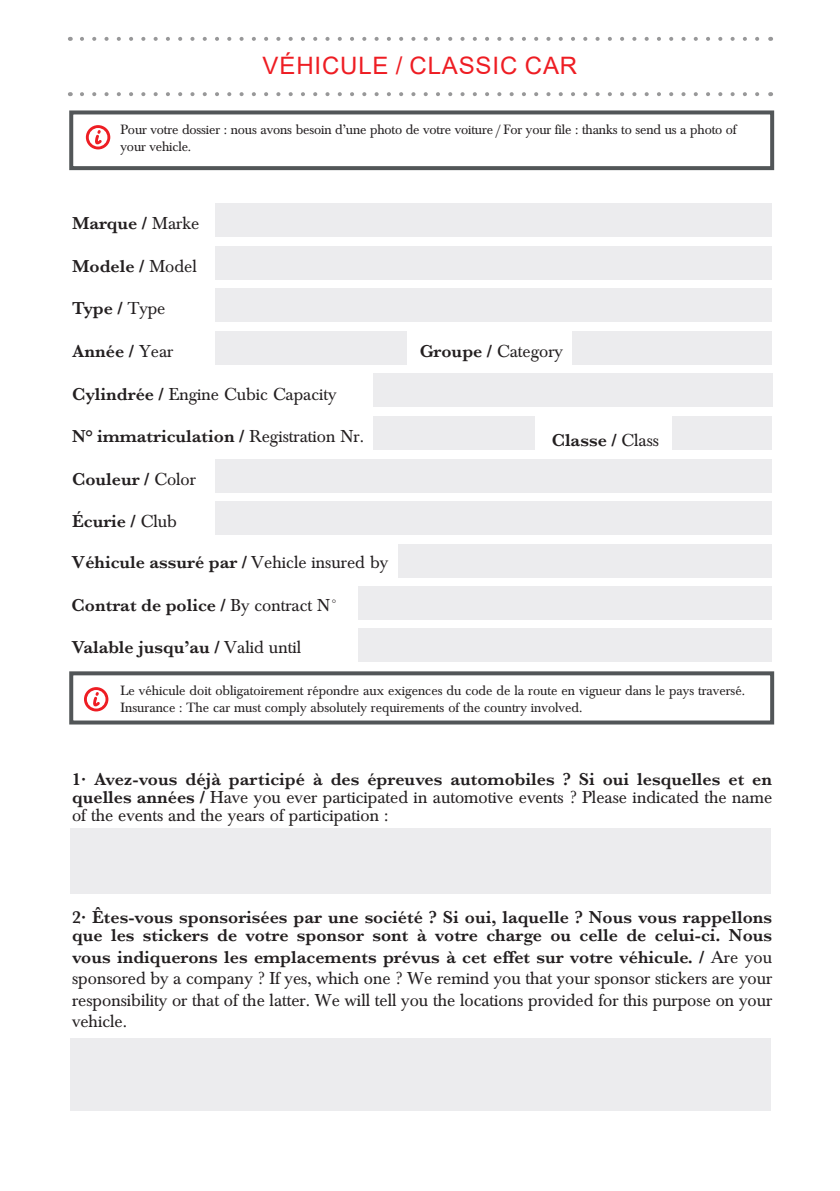
<style>
.page{position:relative;width:840px;height:1191px;background:#fff}
.page>*{position:absolute;margin:0;border:0;box-sizing:border-box;transform-origin:0 0}
.t1{font:24px "Arial";letter-spacing:.035em;color:#ee1d23}
.t2{font:18px/21.6px "Baskerville";color:#231f20;text-align:justify}
.t3{font:600 18px/18px "Baskerville";color:#231f20}
.t4{font:14px/16.8px "Baskerville";color:#231f20}
.s1{font-weight:400}
.s2{font-weight:600}
</style>
<div class="page">
<div style="left:69px;top:110px;width:704px;height:60px;border:4px solid #525658"></div>
<div style="left:69px;top:671px;width:704px;height:53px;border:4px solid #525658"></div>
<svg style="left:82px;top:92px;width:678px;height:4px"></svg>
<svg style="left:82px;top:37px;width:678px;height:4px"></svg>
<svg style="left:84px;top:687px;width:24px;height:24px"></svg>
<div style="left:215px;top:203px;width:556px;height:34px;background:#ececee"></div>
<div style="left:215px;top:246px;width:556px;height:34px;background:#ececee"></div>
<div style="left:215px;top:288px;width:556px;height:34px;background:#ececee"></div>
<div style="left:215px;top:331px;width:192px;height:34px;background:#ececee"></div>
<div style="left:572px;top:331px;width:199px;height:34px;background:#ececee"></div>
<div style="left:373px;top:373px;width:398px;height:34px;background:#ececee"></div>
<div style="left:373px;top:416px;width:161px;height:34px;background:#ececee"></div>
<div style="left:672px;top:416px;width:99px;height:34px;background:#ececee"></div>
<div style="left:215px;top:458px;width:556px;height:34px;background:#ececee"></div>
<div style="left:215px;top:501px;width:556px;height:34px;background:#ececee"></div>
<div style="left:398px;top:543px;width:373px;height:34px;background:#ececee"></div>
<div style="left:70px;top:828px;width:699px;height:66px;background:#ececee"></div>
<div style="left:70px;top:1037px;width:699px;height:73px;background:#ececee"></div>
<div style="left:358px;top:585px;width:413px;height:34px;background:#ececee"></div>
<div style="left:358px;top:628px;width:413px;height:34px;background:#ececee"></div>
<svg style="left:86px;top:125px;width:24px;height:24px"></svg>
<p class="t1" style="left:262px;top:49px;width:316px">VÉHICULE / CLASSIC CAR</p>
<p class="t4" style="left:120px;top:121px;width:617px">Pour votre dossier : nous avons besoin d’une photo de votre voiture / For your file : thanks to send us a photo of your vehicle.</p>
<p class="t3" style="left:72px;top:214px;width:129px">Marque / <span class="s1">Marke</span></p>
<p class="t3" style="left:72px;top:257px;width:126px">Modele / <span class="s1">Model</span></p>
<p class="t3" style="left:72px;top:299px;width:95px">Type / <span class="s1">Type</span></p>
<p class="t3" style="left:72px;top:342px;width:103px">Année / <span class="s1">Year</span></p>
<p class="t2" style="left:419px;top:341px;width:145px"><span class="s2">Groupe /</span> Category</p>
<p class="t2" style="left:72px;top:383px;width:266px"><span class="s2">Cylindrée /</span> Engine Cubic Capacity</p>
<p class="t3" style="left:72px;top:427px;width:293px">N° immatriculation / <span class="s1">Registration Nr.</span></p>
<p class="t3" style="left:551px;top:431px;width:109px">Classe / <span class="s1">Class</span></p>
<p class="t3" style="left:72px;top:469px;width:125px">Couleur / <span class="s1">Color</span></p>
<p class="t3" style="left:72px;top:512px;width:106px">Écurie / <span class="s1">Club</span></p>
<p class="t3" style="left:72px;top:553px;width:318px">Véhicule assuré par / <span class="s1">Vehicle insured by</span></p>
<p class="t3" style="left:72px;top:596px;width:267px">Contrat de police / <span class="s1">By contract N°</span></p>
<p class="t3" style="left:72px;top:638px;width:231px">Valable jusqu’au / <span class="s1">Valid until</span></p>
<p class="t4" style="left:120px;top:682px;width:625px">Le véhicule doit obligatoirement répondre aux exigences du code de la route en vigueur dans le pays traversé.<br>Insurance : The car must comply absolutely requirements of the country involved.</p>
<p class="t2" style="left:72px;top:771px;width:701px;line-height:18px"><span class="s2">1∙ Avez-vous déjà participé à des épreuves automobiles ? Si oui lesquelles et en quelles années /</span> Have you ever participated in automotive events ? Please indicated the name of the events and the years of participation :</p>
<p class="t3" style="left:72px;top:908px;width:701px">2∙ Êtes-vous sponsorisées par une société ? Si oui, laquelle ? Nous vous rappellons que les stickers de votre sponsor sont à votre charge ou celle de celui-ci. Nous</p>
<p class="t2" style="left:72px;top:946px;width:701px"><span class="s2">vous indiquerons les emplacements prévus à cet effet sur votre véhicule. /</span> Are you sponsored by a company ? If yes, which one ? We remind you that your sponsor stickers are your responsibility or that of the latter. We will tell you the locations provided for this purpose on your vehicle.</p>
</div>
